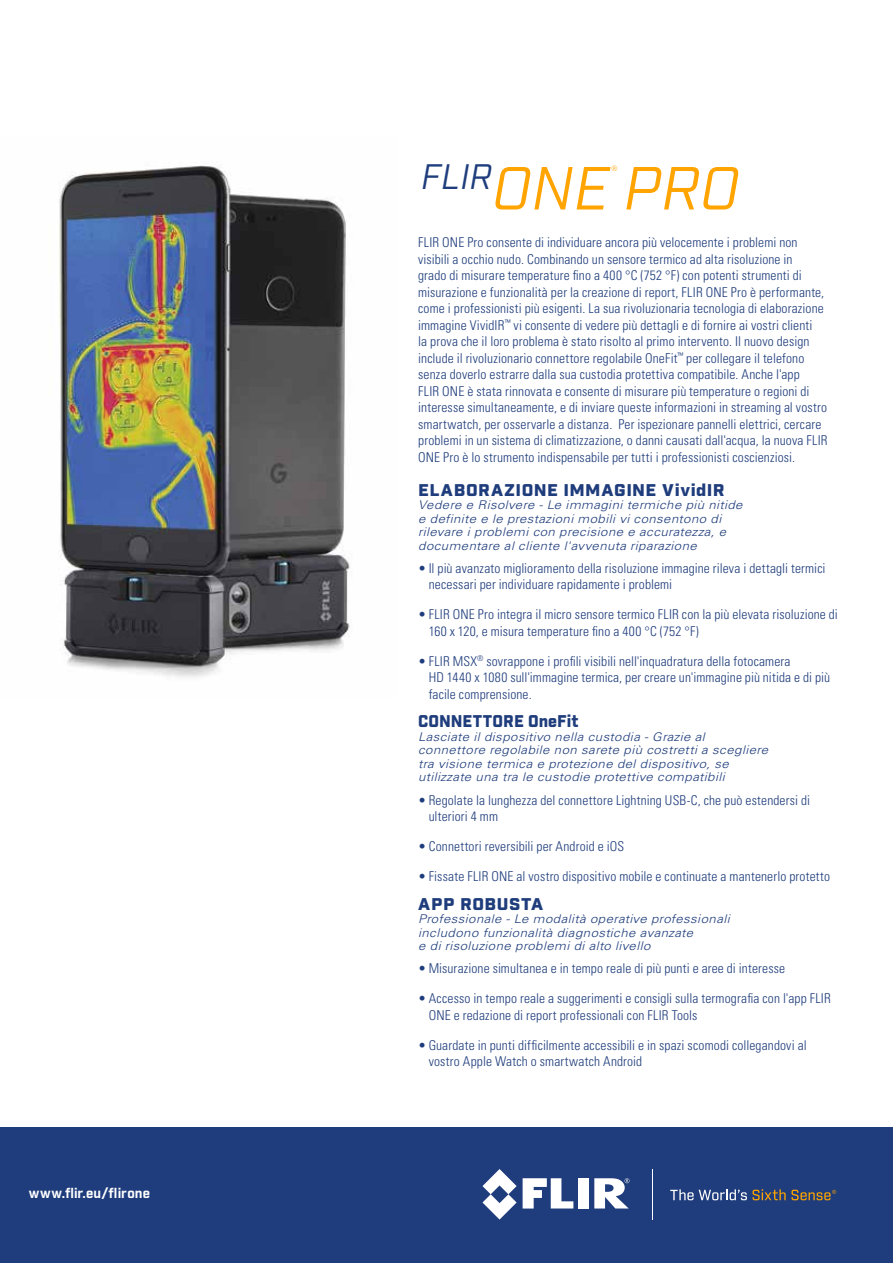
<style>
.page{position:relative;width:893px;height:1263px;background:#fff}
.page>*{position:absolute;margin:0;border:0;box-sizing:border-box;transform-origin:0 0}
.t1{font:italic 60.75px "Industry";color:#ffa400}
.t2{font:900 16.5px "Industry";letter-spacing:.02em;color:#1f3d7c;scale:1.1 1}
.t3{font:900 16.5px "Industry";color:#1f3d7c}
.t4{font:300 condensed 13.5px/16.5px "Univers LT Std";letter-spacing:.01em;color:#1f3d7c}
.t5{font:700 13.5px "Industry";letter-spacing:.01em;color:#fff}
.t6{font:italic 300 12px/13.5px "Univers LT Std";letter-spacing:.03em;color:#1f3d7c;scale:1.1 1}
.t7{font:7.35px "Univers LT Std";color:#ffa400}
</style>
<div class="page">
<img style="left:59px;top:165px;width:291px;height:512px">
<div style="left:0;top:1128px;width:893px;height:135px;background:#1f3d7c"></div>
<svg style="left:523px;top:1178px;width:50px;height:30px"></svg>
<div style="left:578px;top:1178px;width:11px;height:30px;background:#fff"></div>
<svg style="left:482px;top:1169px;width:35px;height:50px"></svg>
<svg style="left:594px;top:1178px;width:35px;height:30px"></svg>
<hr style="left:651px;top:1169px;width:1px;height:50px;background:#fff">
<svg style="left:670px;top:1189px;width:166px;height:11px"></svg>
<p class="t5" style="left:29px;top:1185px;width:123px">www.flir.eu/flirone</p>
<h1 class="t1" style="left:421px;top:152px;width:320px"><sup>FLIR</sup>ONE PRO</h1>
<p class="t7" style="left:612px;top:164px;width:7px">®</p>
<p class="t4" style="left:418px;top:234px;width:411px">FLIR ONE Pro consente di individuare ancora più velocemente i problemi non visibili a occhio nudo. Combinando un sensore termico ad alta risoluzione in<br>grado di misurare temperature fino a 400 °C (752 °F) con potenti strumenti di misurazione e funzionalità per la creazione di report, FLIR ONE Pro è performante, come i professionisti più esigenti. La sua rivoluzionaria tecnologia di elaborazione immagine VividIR<sup>™</sup> vi consente di vedere più dettagli e di fornire ai vostri clienti<br>la prova che il loro problema è stato risolto al primo intervento. Il nuovo design include il rivoluzionario connettore regolabile OneFit<sup>™</sup> per collegare il telefono senza doverlo estrarre dalla sua custodia protettiva compatibile. Anche l'app<br>FLIR ONE è stata rinnovata e consente di misurare più temperature o regioni di interesse simultaneamente, e di inviare queste informazioni in streaming al vostro smartwatch, per osservarle a distanza. Per ispezionare pannelli elettrici, cercare problemi in un sistema di climatizzazione, o danni causati dall'acqua, la nuova FLIR ONE Pro è lo strumento indispensabile per tutti i professionisti coscienziosi.</p>
<p class="t2" style="left:418px;top:480px;width:280px">ELABORAZIONE IMMAGINE VividIR</p>
<p class="t6" style="left:418px;top:498px;width:296px">Vedere e Risolvere - Le immagini termiche più nitide e definite e le prestazioni mobili vi consentono di rilevare i problemi con precisione e accuratezza, e documentare al cliente l'avvenuta riparazione</p>
<p class="t4" style="left:429px;top:560px;width:398px;text-indent:-11px">• Il più avanzato miglioramento della risoluzione immagine rileva i dettagli termici necessari per individuare rapidamente i problemi</p>
<p class="t4" style="left:429px;top:606px;width:411px;text-indent:-11px">• FLIR ONE Pro integra il micro sensore termico FLIR con la più elevata risoluzione di<br>160 x 120, e misura temperature fino a 400 °C (752 °F)</p>
<p class="t4" style="left:429px;top:653px;width:403px;text-indent:-10px">• FLIR MSX<sup>®</sup> sovrappone i profili visibili nell'inquadratura della fotocamera<br>HD 1440 x 1080 sull'immagine termica, per creare un'immagine più nitida e di più facile comprensione.</p>
<p class="t3" style="left:418px;top:711px;width:162px">CONNETTORE OneFit</p>
<p class="t6" style="left:418px;top:730px;width:320px">Lasciate il dispositivo nella custodia - Grazie al connettore regolabile non sarete più costretti a scegliere tra visione termica e protezione del dispositivo, se utilizzate una tra le custodie protettive compatibili</p>
<p class="t4" style="left:429px;top:792px;width:383px;text-indent:-11px">• Regolate la lunghezza del connettore Lightning USB-C, che può estendersi di ulteriori 4 mm</p>
<p class="t4" style="left:418px;top:838px;width:207px">• Connettori reversibili per Android e iOS</p>
<p class="t4" style="left:418px;top:868px;width:413px">• Fissate FLIR ONE al vostro dispositivo mobile e continuate a mantenerlo protetto</p>
<p class="t2" style="left:418px;top:894px;width:115px">APP ROBUSTA</p>
<p class="t6" style="left:418px;top:912px;width:285px">Professionale - Le modalità operative professionali includono funzionalità diagnostiche avanzate<br>e di risoluzione problemi di alto livello</p>
<p class="t4" style="left:418px;top:960px;width:369px">• Misurazione simultanea e in tempo reale di più punti e aree di interesse</p>
<p class="t4" style="left:429px;top:990px;width:404px;text-indent:-11px">• Accesso in tempo reale a suggerimenti e consigli sulla termografia con l'app FLIR<br>ONE e redazione di report professionali con FLIR Tools</p>
<p class="t4" style="left:429px;top:1037px;width:380px;text-indent:-11px">• Guardate in punti difficilmente accessibili e in spazi scomodi collegandovi al vostro Apple Watch o smartwatch Android</p>
</div>
